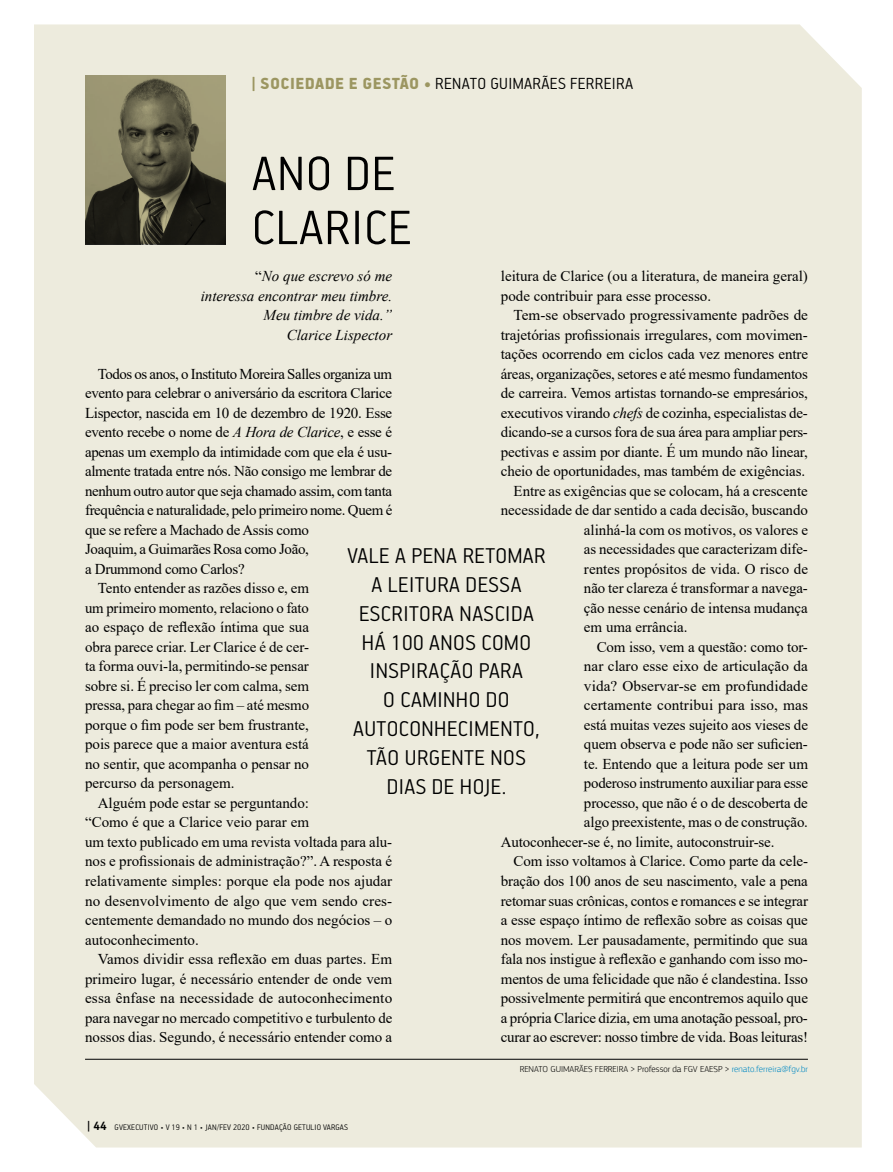
<style>
.page{position:relative;width:893px;height:1172px;background:#fff}
.page>*{position:absolute;margin:0;border:0;box-sizing:border-box;transform-origin:0 0}
.t1{font:300 54px/54px "PF Handbook Pro";letter-spacing:.02em;color:#000}
.t2{font:300 24px/28.8px "PF Handbook Pro";letter-spacing:.02em;color:#000;text-align:center}
.t3{font:300 18px "PF Handbook Pro";letter-spacing:.02em;color:#000}
.t4{font:15px/19.5px "Times New Roman";letter-spacing:-.01em;color:#000}
.t5{font:italic 15px/19.5px "Times New Roman";color:#000;text-align:right}
.t6{font:15px "Times New Roman";letter-spacing:.01em;color:#000}
.t7{font:300 9px "PF Square Sans Pro";color:#000}
.t8{font:300 9px "PF Handbook Pro";letter-spacing:.02em;color:#000}
.s1{font-weight:900;color:#9c9661}
.s2{font-style:normal}
.s3{font-style:italic}
.s4{font-weight:700;font-size:13.5px}
.s5{color:#0088c2}
</style>
<div class="page">
<div style="left:34px;top:24px;width:828px;height:1123px;background:#edebdd"></div>
<hr style="left:85px;top:1058px;width:723px;height:1px;background:#000">
<svg style="left:85px;top:75px;width:141px;height:169px;background:#605c46"></svg>
<p class="t3" style="left:251px;top:73px;width:383px"><span class="s1">| SOCIEDADE E GESTÃO •</span> RENATO GUIMARÃES FERREIRA</p>
<h1 class="t1" style="left:252px;top:144px;width:161px">ANO DE<br>CLARICE</h1>
<p class="t5" style="left:201px;top:266px;width:193px"><span class="s2">“</span>No que escrevo só me interessa encontrar meu timbre.<br>Meu timbre de vida.”<br>Clarice Lispector</p>
<p class="t4" style="left:98px;top:363px;width:296px">Todos os anos, o Instituto Moreira Salles organiza um</p>
<p class="t4" style="left:85px;top:383px;width:309px">evento para celebrar o aniversário da escritora Clarice</p>
<p class="t4" style="left:85px;top:402px;width:309px">Lispector, nascida em 10 de dezembro de 1920. Esse</p>
<p class="t4" style="left:85px;top:422px;width:309px">evento recebe o nome de <span class="s3">A Hora de Clarice</span>, e esse é</p>
<p class="t4" style="left:85px;top:441px;width:309px">apenas um exemplo da intimidade com que ela é usu-</p>
<p class="t4" style="left:85px;top:461px;width:309px">almente tratada entre nós. Não consigo me lembrar de</p>
<p class="t4" style="left:85px;top:480px;width:309px">nenhum outro autor que seja chamado assim, com tanta</p>
<p class="t4" style="left:85px;top:500px;width:309px">frequência e naturalidade, pelo primeiro nome. Quem é</p>
<p class="t4" style="left:85px;top:519px;width:225px">que se refere a Machado de Assis como</p>
<p class="t4" style="left:85px;top:539px;width:225px">Joaquim, a Guimarães Rosa como João,</p>
<p class="t4" style="left:85px;top:558px;width:161px">a Drummond como Carlos?</p>
<p class="t4" style="left:98px;top:578px;width:213px">Tento entender as razões disso e, em</p>
<p class="t4" style="left:85px;top:597px;width:225px">um primeiro momento, relaciono o fato</p>
<p class="t4" style="left:85px;top:617px;width:225px">ao espaço de reflexão íntima que sua</p>
<p class="t4" style="left:85px;top:636px;width:225px">obra parece criar. Ler Clarice é de cer-</p>
<p class="t4" style="left:85px;top:656px;width:225px">ta forma ouvi-la, permitindo-se pensar</p>
<p class="t4" style="left:85px;top:675px;width:226px">sobre si. É preciso ler com calma, sem</p>
<p class="t4" style="left:85px;top:695px;width:226px">pressa, para chegar ao fim – até mesmo</p>
<p class="t4" style="left:85px;top:714px;width:225px">porque o fim pode ser bem frustrante,</p>
<p class="t4" style="left:85px;top:734px;width:225px">pois parece que a maior aventura está</p>
<p class="t4" style="left:85px;top:753px;width:225px">no sentir, que acompanha o pensar no</p>
<p class="t4" style="left:85px;top:773px;width:151px">percurso da personagem.</p>
<p class="t4" style="left:98px;top:792px;width:213px">Alguém pode estar se perguntando:</p>
<p class="t4" style="left:85px;top:812px;width:225px">“Como é que a Clarice veio parar em</p>
<p class="t4" style="left:85px;top:831px;width:309px">um texto publicado em uma revista voltada para alu-</p>
<p class="t4" style="left:85px;top:851px;width:309px">nos e profissionais de administração?”. A resposta é</p>
<p class="t4" style="left:85px;top:870px;width:309px">relativamente simples: porque ela pode nos ajudar</p>
<p class="t4" style="left:85px;top:890px;width:309px">no desenvolvimento de algo que vem sendo cres-</p>
<p class="t4" style="left:85px;top:909px;width:309px">centemente demandado no mundo dos negócios – o</p>
<p class="t4" style="left:85px;top:929px;width:115px">autoconhecimento.</p>
<p class="t4" style="left:98px;top:948px;width:296px">Vamos dividir essa reflexão em duas partes. Em</p>
<p class="t4" style="left:85px;top:968px;width:309px">primeiro lugar, é necessário entender de onde vem</p>
<p class="t6" style="left:85px;top:987px;width:309px">essa ênfase na necessidade de autoconhecimento</p>
<p class="t4" style="left:85px;top:1007px;width:309px">para navegar no mercado competitivo e turbulento de</p>
<p class="t4" style="left:85px;top:1026px;width:309px">nossos dias. Segundo, é necessário entender como a</p>
<p class="t4" style="left:501px;top:266px;width:309px">leitura de Clarice (ou a literatura, de maneira geral) pode contribuir para esse processo.</p>
<p class="t4" style="left:514px;top:305px;width:296px">Tem-se observado progressivamente padrões de</p>
<p class="t4" style="left:501px;top:324px;width:309px">trajetórias profissionais irregulares, com movimen-</p>
<p class="t4" style="left:501px;top:344px;width:309px">tações ocorrendo em ciclos cada vez menores entre</p>
<p class="t4" style="left:501px;top:363px;width:309px">áreas, organizações, setores e até mesmo fundamentos</p>
<p class="t4" style="left:501px;top:383px;width:309px">de carreira. Vemos artistas tornando-se empresários,</p>
<p class="t4" style="left:501px;top:402px;width:309px">executivos virando <span class="s3">chefs</span> de cozinha, especialistas de-</p>
<p class="t4" style="left:501px;top:422px;width:309px">dicando-se a cursos fora de sua área para ampliar pers-</p>
<p class="t4" style="left:501px;top:441px;width:309px">pectivas e assim por diante. É um mundo não linear,</p>
<p class="t4" style="left:501px;top:461px;width:306px">cheio de oportunidades, mas também de exigências.</p>
<p class="t4" style="left:514px;top:480px;width:296px">Entre as exigências que se colocam, há a crescente</p>
<p class="t4" style="left:501px;top:500px;width:309px">necessidade de dar sentido a cada decisão, buscando</p>
<p class="t4" style="left:584px;top:519px;width:226px">alinhá-la com os motivos, os valores e</p>
<p class="t4" style="left:584px;top:539px;width:225px">as necessidades que caracterizam dife-</p>
<p class="t4" style="left:584px;top:558px;width:226px">rentes propósitos de vida. O risco de</p>
<p class="t4" style="left:584px;top:578px;width:225px">não ter clareza é transformar a navega-</p>
<p class="t4" style="left:584px;top:597px;width:225px">ção nesse cenário de intensa mudança</p>
<p class="t4" style="left:584px;top:617px;width:105px">em uma errância.</p>
<p class="t4" style="left:597px;top:636px;width:213px">Com isso, vem a questão: como tor-</p>
<p class="t4" style="left:584px;top:656px;width:225px">nar claro esse eixo de articulação da</p>
<p class="t4" style="left:584px;top:675px;width:225px">vida? Observar-se em profundidade</p>
<p class="t4" style="left:584px;top:695px;width:226px">certamente contribui para isso, mas</p>
<p class="t4" style="left:584px;top:714px;width:225px">está muitas vezes sujeito aos vieses de</p>
<p class="t4" style="left:584px;top:734px;width:225px">quem observa e pode não ser suficien-</p>
<p class="t4" style="left:584px;top:753px;width:226px">te. Entendo que a leitura pode ser um</p>
<p class="t4" style="left:584px;top:773px;width:225px">poderoso instrumento auxiliar para esse</p>
<p class="t4" style="left:584px;top:792px;width:225px">processo, que não é o de descoberta de</p>
<p class="t4" style="left:584px;top:812px;width:226px">algo preexistente, mas o de construção.</p>
<p class="t4" style="left:501px;top:831px;width:275px">Autoconhecer-se é, no limite, autoconstruir-se.</p>
<p class="t4" style="left:514px;top:851px;width:296px">Com isso voltamos à Clarice. Como parte da cele-</p>
<p class="t4" style="left:501px;top:870px;width:309px">bração dos 100 anos de seu nascimento, vale a pena</p>
<p class="t4" style="left:501px;top:890px;width:309px">retomar suas crônicas, contos e romances e se integrar</p>
<p class="t4" style="left:501px;top:909px;width:309px">a esse espaço íntimo de reflexão sobre as coisas que</p>
<p class="t4" style="left:501px;top:929px;width:308px">nos movem. Ler pausadamente, permitindo que sua</p>
<p class="t4" style="left:501px;top:948px;width:309px">fala nos instigue à reflexão e ganhando com isso mo-</p>
<p class="t4" style="left:501px;top:968px;width:309px">mentos de uma felicidade que não é clandestina. Isso</p>
<p class="t4" style="left:501px;top:987px;width:309px">possivelmente permitirá que encontremos aquilo que</p>
<p class="t4" style="left:501px;top:1007px;width:309px">a própria Clarice dizia, em uma anotação pessoal, pro-</p>
<p class="t4" style="left:501px;top:1026px;width:309px">curar ao escrever: nosso timbre de vida. Boas leituras!</p>
<h2 class="t2" style="left:348px;top:540px;width:199px">VALE A PENA RETOMAR<br>A LEITURA DESSA<br>ESCRITORA NASCIDA<br>HÁ 100 ANOS COMO<br>INSPIRAÇÃO PARA<br>O CAMINHO DO<br>AUTOCONHECIMENTO,<br>TÃO URGENTE NOS<br>DIAS DE HOJE.</h2>
<p class="t8" style="left:87px;top:1121px;width:262px"><span class="s4">| 44</span> GVEXECUTIVO • V 19 • N 1 • JAN/FEV 2020 • FUNDAÇÃO GETULIO VARGAS</p>
<p class="t7" style="left:520px;top:1064px;width:290px">RENATO GUIMARÃES FERREIRA &gt; Professor da FGV EAESP &gt; <span class="s5">renato.ferreira@fgv.br</span></p>
</div>
